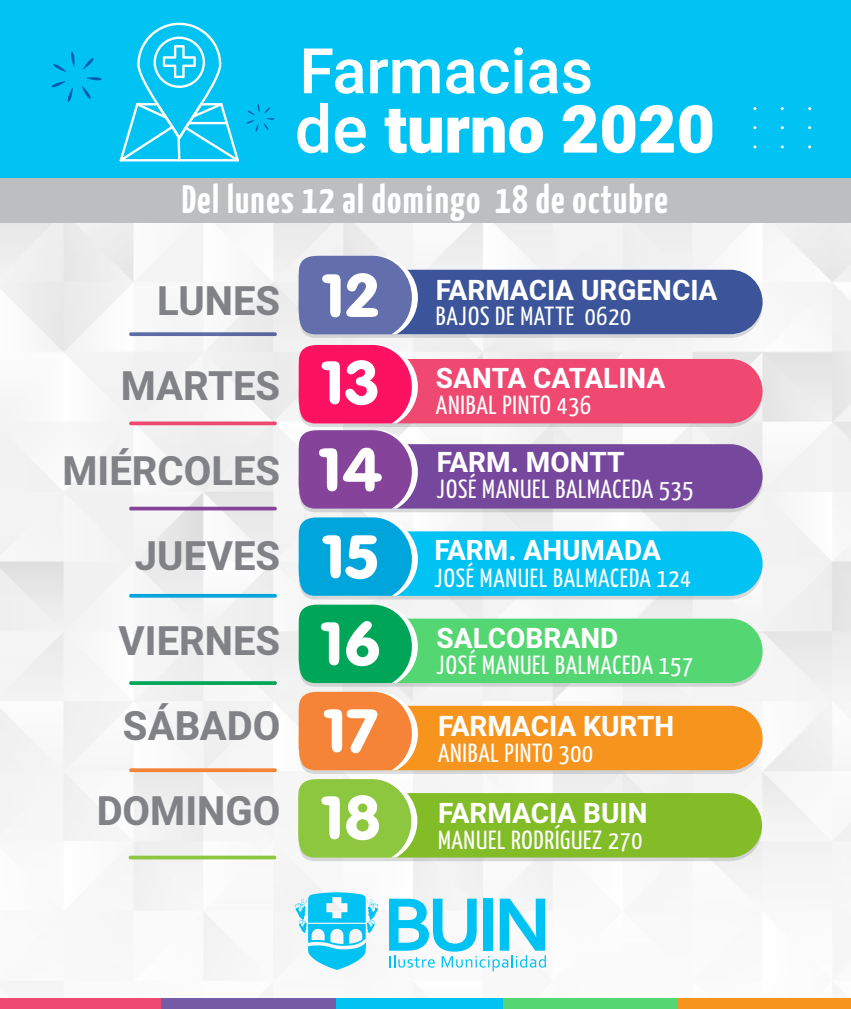
<style>
.page{position:relative;width:851px;height:1009px;background:#fff}
.page>*{position:absolute;margin:0;border:0;box-sizing:border-box;transform-origin:0 0}
.t1{font:900 66.1px "Heebo";color:#fff}
.t2{font:500 62.9px "Heebo";color:#fff}
.t3{font:60px/87px "VAG Rounded BT";color:#fff;text-align:justify;scale:1.06 1}
.t4{font:700 40px/85px "Heebo";color:#808285;text-align:right}
.t5{font:700 39.4px "Yanone Kaffeesatz";letter-spacing:.03em;color:#fff}
.t6{font:700 27.9px "Heebo";color:#fff}
.t7{font:26.1px "Yanone Kaffeesatz";letter-spacing:.03em;color:#fff}
.s1{font-weight:500}
</style>
<div class="page">
<img style="left:0;top:223px;width:850px;height:776px">
<div style="left:0;top:999px;width:173px;height:10px;background:#ef4871"></div>
<div style="left:161px;top:999px;width:181px;height:10px;background:#765ba7"></div>
<div style="left:336px;top:999px;width:181px;height:10px;background:#00c2f3"></div>
<div style="left:502px;top:999px;width:181px;height:10px;background:#54d672"></div>
<div style="left:678px;top:999px;width:172px;height:10px;background:#f7941e"></div>
<div style="left:0;top:0;width:850px;height:184px;background:#00c2f3"></div>
<svg style="left:295px;top:892px;width:83px;height:78px"></svg>
<svg style="left:389px;top:899px;width:157px;height:72px"></svg>
<svg style="left:119px;top:23px;width:120px;height:138px"></svg>
<div style="left:0;top:179px;width:850px;height:44px;background:#bcbec0"></div>
<svg style="left:129px;top:332px;width:148px;height:4px"></svg>
<svg style="left:298px;top:254px;width:464px;height:84px"></svg>
<svg style="left:128px;top:422px;width:149px;height:3px"></svg>
<svg style="left:128px;top:507px;width:149px;height:3px"></svg>
<svg style="left:128px;top:594px;width:149px;height:4px"></svg>
<svg style="left:128px;top:681px;width:149px;height:4px"></svg>
<svg style="left:128px;top:768px;width:149px;height:4px"></svg>
<svg style="left:128px;top:856px;width:149px;height:3px"></svg>
<svg style="left:298px;top:344px;width:464px;height:517px;background:#9fa591"></svg>
<svg style="left:82px;top:77px;width:20px;height:22px"></svg>
<svg style="left:51px;top:81px;width:22px;height:21px"></svg>
<svg style="left:53px;top:52px;width:22px;height:20px"></svg>
<svg style="left:83px;top:58px;width:11px;height:11px"></svg>
<svg style="left:247px;top:104px;width:27px;height:28px"></svg>
<h2 class="t2" style="left:299px;top:27px;width:295px">Farmacias</h2>
<h1 class="t1" style="left:295px;top:83px;width:421px"><span class="s1">de</span> turno 2020</h1>
<h3 class="t5" style="left:182px;top:172px;width:487px">Del lunes 12 al domingo 18 de octubre</h3>
<h3 class="t4" style="left:62px;top:260px;width:219px">LUNES<br>MARTES<br>MIÉRCOLES<br>JUEVES<br>VIERNES<br>SÁBADO<br>DOMINGO</h3>
<h3 class="t3" style="left:320px;top:251px;width:61px">12<br>13<br>14<br>15<br>16<br>17<br>18</h3>
<p class="t6" style="left:436px;top:271px;width:283px">FARMACIA URGENCIA</p>
<p class="t7" style="left:436px;top:298px;width:196px">BAJOS DE MATTE 0620</p>
<p class="t6" style="left:436px;top:359px;width:231px">SANTA CATALINA</p>
<p class="t7" style="left:436px;top:386px;width:157px">ANIBAL PINTO 436</p>
<p class="t6" style="left:436px;top:443px;width:189px">FARM. MONTT</p>
<p class="t7" style="left:436px;top:471px;width:258px">JOSÉ MANUEL BALMACEDA 535</p>
<p class="t6" style="left:434px;top:531px;width:228px">FARM. AHUMADA</p>
<p class="t7" style="left:434px;top:559px;width:258px">JOSÉ MANUEL BALMACEDA 124</p>
<p class="t6" style="left:436px;top:619px;width:183px">SALCOBRAND</p>
<p class="t7" style="left:436px;top:647px;width:258px">JOSÉ MANUEL BALMACEDA 157</p>
<p class="t6" style="left:438px;top:706px;width:237px">FARMACIA KURTH</p>
<p class="t7" style="left:438px;top:734px;width:157px">ANIBAL PINTO 300</p>
<p class="t6" style="left:438px;top:794px;width:211px">FARMACIA BUIN</p>
<p class="t7" style="left:438px;top:822px;width:206px">MANUEL RODRÍGUEZ 270</p>
</div>
